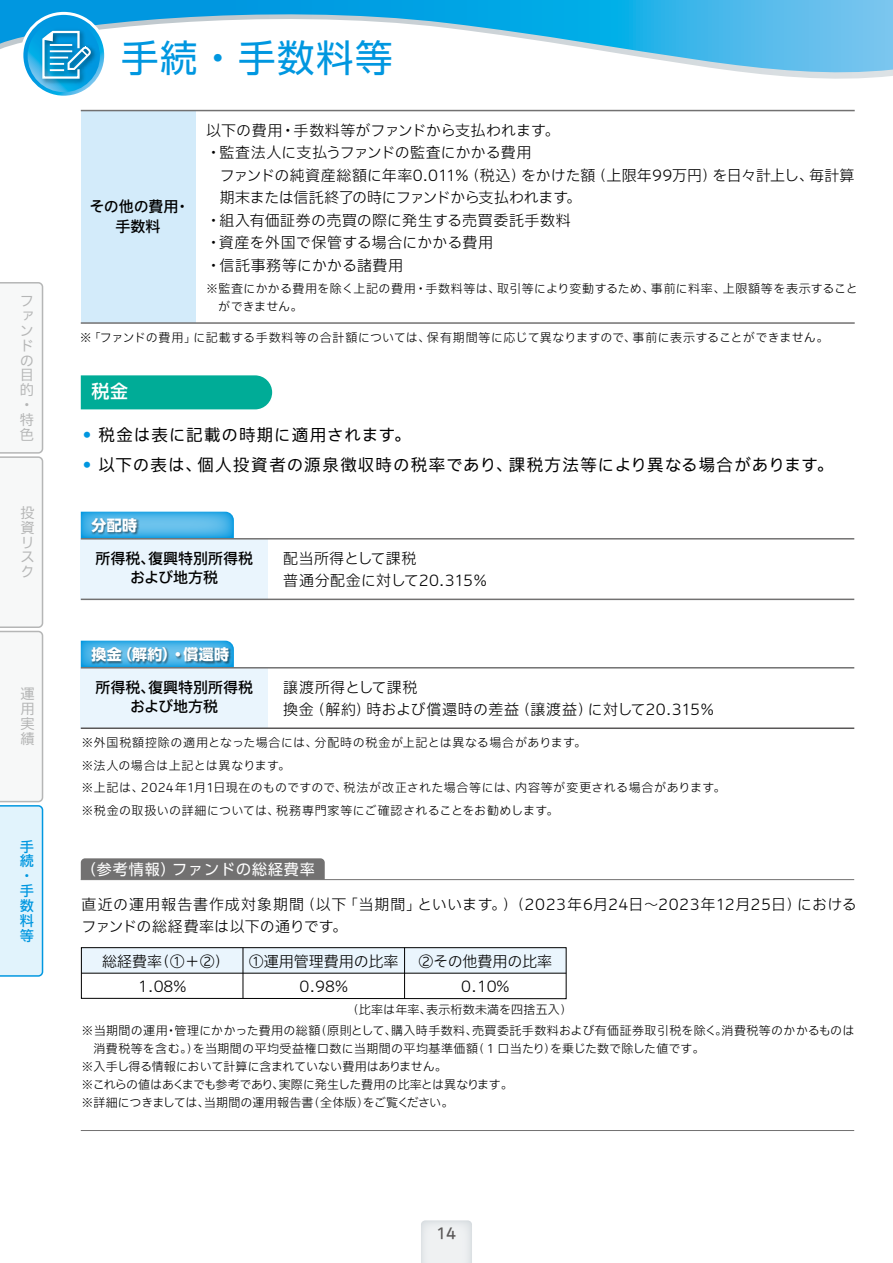
<style>
.page{position:relative;width:893px;height:1263px;background:#fff}
.page>*{position:absolute;margin:0;border:0;box-sizing:border-box;transform-origin:0 0}
.t1{font:37.5px "UD Shin Go Pro";letter-spacing:.04em;color:#0097e0}
.t2{font:500 18px "UD Shin Go Pro";color:#fff}
.t3{font:100 16.5px "Iwa UCDA Goth Std";letter-spacing:.06em;color:#000}
.t4{font:300 15px/22.5px "Iwa UCDA Goth Std";letter-spacing:.01em;color:#000}
.t5{font:300 15px/22.5px "Iwa UCDA Goth Std";letter-spacing:.03em;color:#000}
.t6{font:500 15px/19.5px "Iwa UCDA Goth Std";color:#000;text-align:center}
.t7{font:300 15px "Iwa UCDA Goth Std";letter-spacing:-.025em;color:#000}
.t8{font:15px "UD Shin Go Pro";letter-spacing:.065em;color:#fff}
.t9{font:700 15px "UD Shin Go Pro";letter-spacing:.02em;color:#fff}
.t10{font:300 15px "Iwa UCDA Goth Std";letter-spacing:-.01em;color:#000}
.t11{font:500 15px "Iwa UCDA Goth Std";color:#595757}
.t12{font:100 14.25px/14.9px "Iwa UCDA Goth Std";color:#b5b6b6}
.t13{font:500 14.25px/14.9px "Iwa UCDA Goth Std";color:#0097e0}
.t14{font:300 12px/18px "Iwa UCDA Goth Std";letter-spacing:.02em;color:#000}
.t15{font:300 12px/22.5px "Iwa UCDA Goth Std";letter-spacing:.04em;color:#000}
.s1{font-weight:500;color:#0097e0}
</style>
<div class="page">
<svg style="left:421px;top:1220px;width:51px;height:43px"></svg>
<svg style="left:0;top:282px;width:44px;height:695px"></svg>
<svg style="left:649px;top:58px;width:244px;height:21px"></svg>
<div style="left:20px;top:12px;width:87px;height:87px;border:6px solid #fff;border-radius:50%"></div>
<svg style="left:23px;top:15px;width:81px;height:81px"></svg>
<svg style="left:28px;top:20px;width:72px;height:72px"></svg>
<svg style="left:0;top:0;width:893px;height:58px"></svg>
<img style="left:38px;top:27px;width:62px;height:60px">
<svg style="left:41px;top:30px;width:50px;height:50px"></svg>
<div style="left:81px;top:111px;width:115px;height:212px;background:#d3ebfa"></div>
<svg style="left:81px;top:512px;width:153px;height:26px"></svg>
<svg style="left:81px;top:641px;width:153px;height:26px"></svg>
<div style="left:81px;top:539px;width:187px;height:60px;background:#eaf5fd"></div>
<div style="left:81px;top:375px;width:191px;height:34px;background:#00ac97"></div>
<hr style="left:81px;top:538px;width:773px;height:1px;background:#727171">
<hr style="left:81px;top:599px;width:773px;height:1px;background:#727171">
<div style="left:81px;top:668px;width:187px;height:60px;background:#eaf5fd"></div>
<hr style="left:81px;top:667px;width:773px;height:1px;background:#727171">
<hr style="left:81px;top:727px;width:773px;height:2px;background:#595757">
<img style="left:90px;top:516px;width:51px;height:24px">
<img style="left:90px;top:645px;width:143px;height:24px">
<hr style="left:81px;top:110px;width:774px;height:1px;background:#727171">
<hr style="left:81px;top:322px;width:774px;height:2px;background:#727171">
<div style="left:81px;top:858px;width:244px;height:21px;background:#727171"></div>
<hr style="left:81px;top:879px;width:773px;height:1px;background:#727171">
<hr style="left:81px;top:1130px;width:773px;height:1px;background:#727171">
<div style="left:81px;top:948px;width:485px;height:25px;background:#eaf5fd"></div>
<div style="left:81px;top:947px;width:485px;height:52px;border:1px solid #000"></div>
<hr style="left:81px;top:973px;width:485px;height:1px;background:#000">
<hr style="left:243px;top:948px;width:1px;height:51px;background:#000">
<hr style="left:404px;top:948px;width:1px;height:51px;background:#000">
<p class="t12" style="left:20px;top:292px;width:15px">ファンドの目的・特色</p>
<p class="t12" style="left:20px;top:504px;width:15px">投資リスク</p>
<p class="t12" style="left:20px;top:686px;width:15px;text-align:justify">運用実績</p>
<p class="t13" style="left:20px;top:838px;width:15px">手続・手数料等</p>
<h1 class="t1" style="left:121px;top:28px;width:273px">手続・手数料等</h1>
<p class="t6" style="left:89px;top:196px;width:102px">その他の費用・手数料</p>
<p class="t4" style="left:206px;top:118px;width:355px">以下の費用・手数料等がファンドから支払われます。・監査法人に支払うファンドの監査にかかる費用</p>
<p class="t4" style="left:220px;top:163px;width:636px">ファンドの純資産総額に年率0.011％（税込）をかけた額（上限年99万円）を日々計上し、毎計算</p>
<p class="t7" style="left:220px;top:187px;width:363px">期末または信託終了の時にファンドから支払われます。</p>
<p class="t5" style="left:206px;top:208px;width:366px">・組入有価証券の売買の際に発生する売買委託手数料</p>
<p class="t4" style="left:206px;top:230px;width:288px">・資産を外国で保管する場合にかかる費用</p>
<p class="t5" style="left:206px;top:253px;width:199px">・信託事務等にかかる諸費用</p>
<p class="t14" style="left:218px;top:279px;width:641px;text-indent:-12px">※監査にかかる費用を除く上記の費用・手数料等は、取引等により変動するため、事前に料率、上限額等を表示することができません。</p>
<p class="t14" style="left:80px;top:328px;width:750px">※「ファンドの費用」に記載する手数料等の合計額については、保有期間等に応じて異なりますので、事前に表示することができません。</p>
<h2 class="t2" style="left:91px;top:377px;width:38px">税金</h2>
<h3 class="t3" style="left:82px;top:423px;width:330px"><span class="s1">•</span> 税金は表に記載の時期に適用されます。</h3>
<h3 class="t3" style="left:82px;top:453px;width:753px"><span class="s1">•</span> 以下の表は、個人投資者の源泉徴収時の税率であり、課税方法等により異なる場合があります。</h3>
<p class="t9" style="left:91px;top:513px;width:47px">分配時</p>
<p class="t6" style="left:96px;top:547px;width:159px">所得税、復興特別所得税および地方税</p>
<p class="t9" style="left:91px;top:642px;width:139px">換金（解約）・償還時</p>
<p class="t6" style="left:96px;top:676px;width:159px">所得税、復興特別所得税および地方税</p>
<p class="t4" style="left:283px;top:546px;width:206px">配当所得として課税<br>普通分配金に対して20.315％</p>
<p class="t4" style="left:283px;top:675px;width:433px">譲渡所得として課税<br>換金（解約）時および償還時の差益（譲渡益）に対して20.315％</p>
<p class="t15" style="left:81px;top:731px;width:645px">※外国税額控除の適用となった場合には、分配時の税金が上記とは異なる場合があります。<br>※法人の場合は上記とは異なります。<br>※上記は、2024年1月1日現在のものですので、税法が改正された場合等には、内容等が変更される場合があります。※税金の取扱いの詳細については、税務専門家等にご確認されることをお勧めします。</p>
<p class="t8" style="left:81px;top:857px;width:236px">（参考情報）ファンドの総経費率</p>
<p class="t5" style="left:81px;top:892px;width:777px">直近の運用報告書作成対象期間（以下「当期間」といいます。）（2023年6月24日～2023年12月25日）におけるファンドの総経費率は以下の通りです。</p>
<p class="t4" style="left:102px;top:949px;width:129px">総経費率（①＋②）</p>
<p class="t4" style="left:249px;top:949px;width:151px">①運用管理費用の比率</p>
<p class="t10" style="left:418px;top:950px;width:135px">②その他費用の比率</p>
<p class="t4" style="left:138px;top:974px;width:50px">1.08%</p>
<p class="t4" style="left:299px;top:974px;width:50px">0.98%</p>
<p class="t4" style="left:461px;top:974px;width:50px">0.10%</p>
<p class="t14" style="left:81px;top:999px;width:774px;line-height:20.4px;text-indent:265px">（比率は年率、表示桁数未満を四捨五入）<br>※当期間の運用・管理にかかった費用の総額（原則として、購入時手数料、売買委託手数料および有価証券取引税を除く。消費税等のかかるものは</p>
<p class="t14" style="left:81px;top:1038px;width:625px;text-indent:12px">消費税等を含む。）を当期間の平均受益権口数に当期間の平均基準価額（１口当たり）を乗じた数で除した値です。※入手し得る情報において計算に含まれていない費用はありません。<br>※これらの値はあくまでも参考であり、実際に発生した費用の比率とは異なります。<br>※詳細につきましては、当期間の運用報告書（全体版）をご覧ください。</p>
<p class="t11" style="left:436px;top:1222px;width:22px">14</p>
</div>
